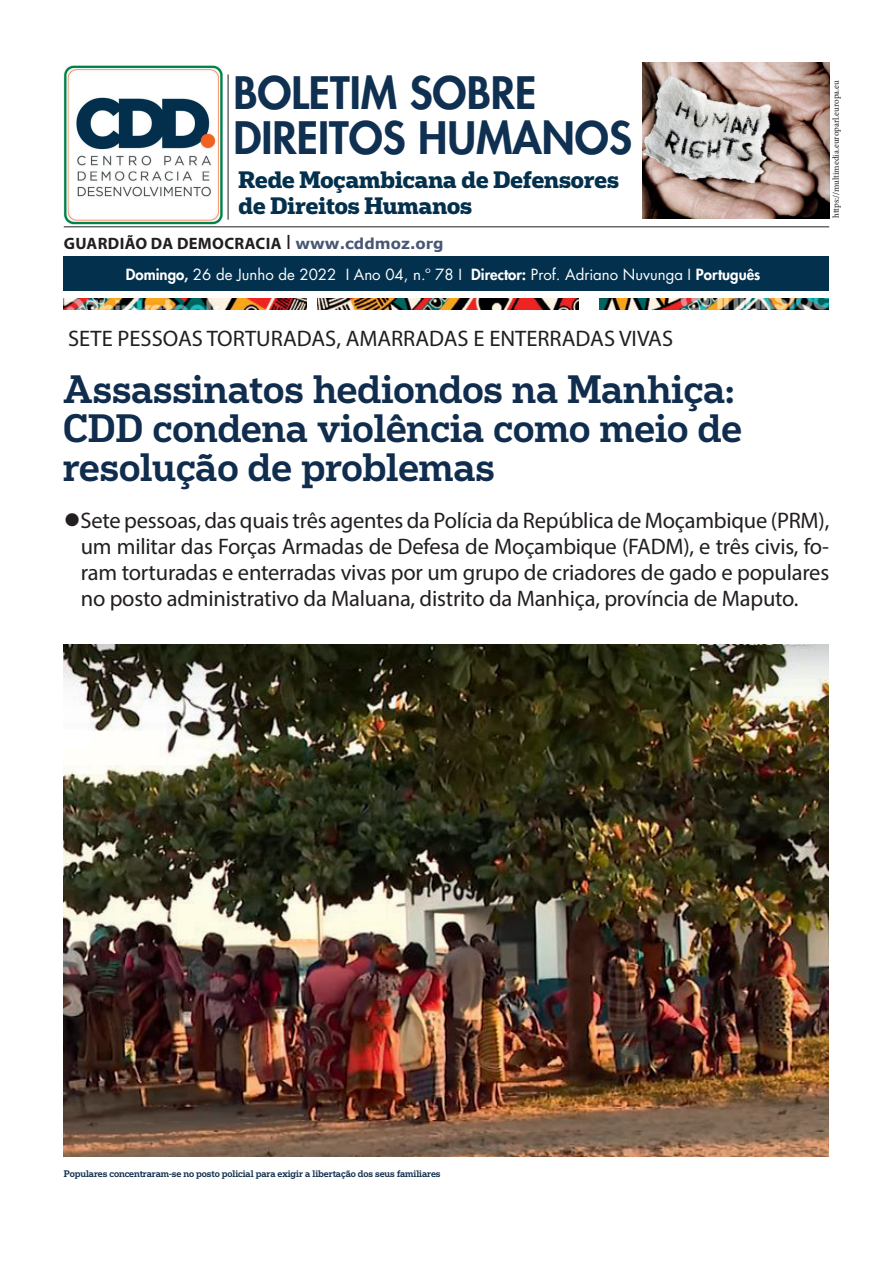
<style>
.page{position:relative;width:893px;height:1263px;background:#fff}
.page>*{position:absolute;margin:0;border:0;box-sizing:border-box;transform-origin:0 0}
.t1{font:800 43.5px/45px "Futura LT";color:#0f3051}
.t2{font:500 37.5px/39px "Popular";color:#102d4e}
.t3{font:22.5px/25.8px "Myriad Pro";letter-spacing:-.01em;color:#231f20;text-align:justify}
.t4{font:700 22.5px/25.5px "Popular";color:#03304d}
.t5{font:700 16.5px "Myriad Pro";letter-spacing:.02em;color:#231f20}
.t6{font:15px "Futura LT";color:#fff}
.t7{font:500 9px "Popular";letter-spacing:-.01em;color:#102d4e}
.t8{font:9px "Minion Pro";color:#231f20}
.s1{font-weight:400;font-size:20.85px}
.s2{font-family:"Verdana";font-size:15px;color:#485775}
.s3{font-weight:800}
</style>
<div class="page">
<hr style="left:64px;top:227px;width:765px;height:1px;background:#231f20">
<hr style="left:228px;top:74px;width:1px;height:146px;background:#231f20">
<img style="left:64px;top:65px;width:159px;height:159px">
<img style="left:642px;top:62px;width:187px;height:156px">
<img style="left:64px;top:298px;width:242px;height:11px">
<img style="left:317px;top:298px;width:262px;height:11px">
<img style="left:599px;top:298px;width:229px;height:11px">
<div style="left:64px;top:256px;width:765px;height:35px;background:#03304d"></div>
<img style="left:64px;top:644px;width:764px;height:513px">
<h1 class="t1" style="left:233px;top:70px;width:400px">BOLETIM SOBRE<br>DIREITOS HUMANOS</h1>
<p class="t4" style="left:239px;top:166px;width:382px">Rede Moçambicana de Defensores de Direitos Humanos</p>
<p class="t5" style="left:64px;top:232px;width:381px">GUARDIÃO DA DEMOCRACIA <span class="s1">I</span> <span class="s2">www.cddmoz.org</span></p>
<p class="t6" style="left:126px;top:265px;width:636px"><span class="s3">Domingo,</span> 26 de Junho de 2022 I Ano 04, n.º 78 I <span class="s3">Director:</span> Prof. Adriano Nuvunga I <span class="s3">Português</span></p>
<p class="t3" style="left:68px;top:325px;width:607px">SETE PESSOAS TORTURADAS, AMARRADAS E ENTERRADAS VIVAS</p>
<p class="t8" style="left:830px;top:218px;width:139px;rotate:-90deg">https://multimedia.europarl.europa.eu</p>
<h2 class="t2" style="left:63px;top:368px;width:680px">Assassinatos hediondos na Manhiça:<br>CDD condena violência como meio de resolução de problemas</h2>
<p class="t3" style="left:81px;top:507px;width:750px;text-indent:-17px">●Sete pessoas, das quais três agentes da Polícia da República de Moçambique (PRM), um militar das Forças Armadas de Defesa de Moçambique (FADM), e três civis, fo&shy;ram torturadas e enterradas vivas por um grupo de criadores de gado e populares no posto administrativo da Maluana, distrito da Manhiça, província de Maputo.</p>
<p class="t7" style="left:64px;top:1167px;width:378px">Populares concentraram-se no posto policial para exigir a libertação dos seus familiares</p>
</div>
